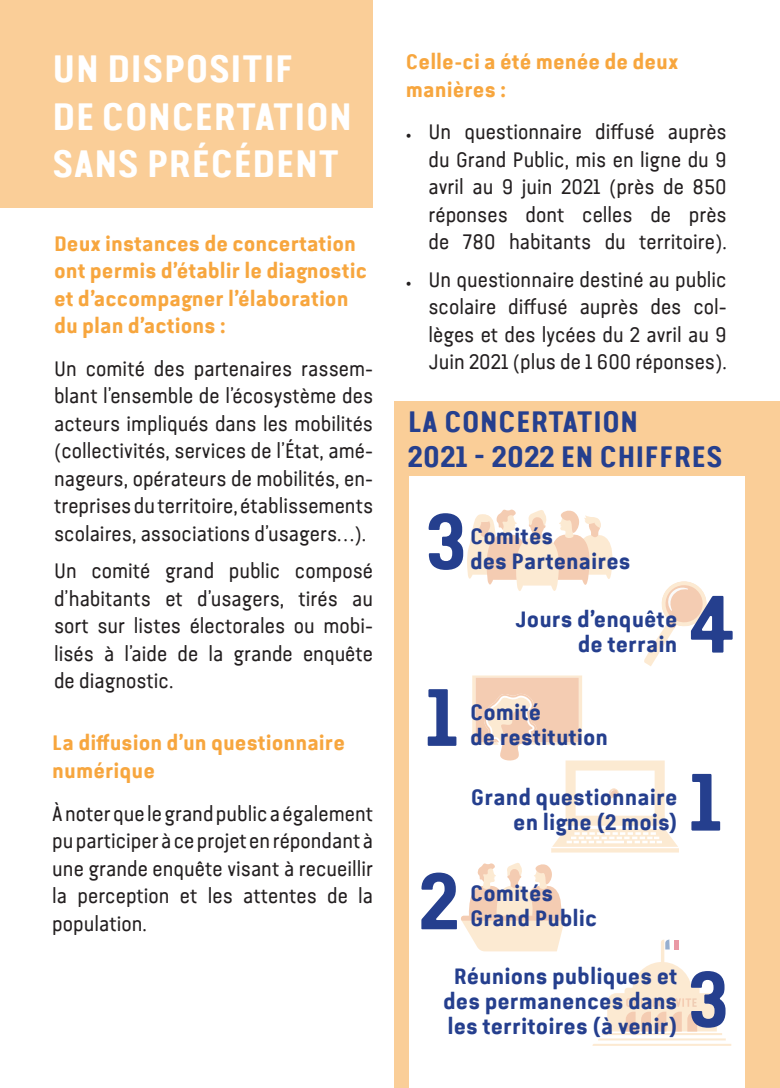
<style>
.page{position:relative;width:780px;height:1088px;background:#fff}
.page>*{position:absolute;margin:0;border:0;box-sizing:border-box;transform-origin:0 0}
.t1{font:700 38.75px/47.5px "Van Condensed Pro";color:#fff}
.t2{font:700 30px/35px "Van Condensed Pro";color:#253f8e}
.t3{font:700 22.5px/25px "Van Condensed Pro";color:#253f8e}
.t4{font:21.25px/27.5px "Van Pro Regular 3";color:#231f20;text-align:justify}
.t5{font:700 21.25px/27.5px "Van Condensed Pro";color:#f7a63e}
.s1{font-family:"Minion Pro";font-size:15px}
</style>
<div class="page">
<div style="left:0;top:0;width:372px;height:207px;background:#face98"></div>
<div style="left:392px;top:401px;width:388px;height:687px;background:#face98"></div>
<div style="left:18px;top:211px;width:375px;height:877px;background:#fff"></div>
<div style="left:409px;top:477px;width:335px;height:611px;background:#fff"></div>
<svg style="left:427px;top:689px;width:29px;height:57px"></svg>
<svg style="left:472px;top:675px;width:207px;height:177px"></svg>
<svg style="left:691px;top:774px;width:29px;height:56px"></svg>
<svg style="left:421px;top:863px;width:144px;height:88px"></svg>
<svg style="left:428px;top:509px;width:185px;height:82px"></svg>
<svg style="left:592px;top:939px;width:139px;height:107px"></svg>
<svg style="left:644px;top:581px;width:88px;height:85px"></svg>
<h1 class="t1" style="left:52px;top:42px;width:301px">UN DISPOSITIF<br>DE CONCERTATION<br>SANS PRÉCÉDENT</h1>
<p class="t5" style="left:54px;top:228px;width:314px">Deux instances de concertation ont permis d’établir le diagnostic et d’accompagner l’élaboration du plan d’actions :</p>
<p class="t4" style="left:54px;top:353px;width:320px">Un comité des partenaires rassem&shy;blant l’ensemble de l’écosystème des acteurs impliqués dans les mobilités (collectivités, services de l’État, amé&shy;nageurs, opérateurs de mobilités, en&shy;treprises du territoire, établissements scolaires, associations d’usagers…).</p>
<p class="t4" style="left:54px;top:556px;width:320px">Un comité grand public composé d’habitants et d’usagers, tirés au sort sur listes électorales ou mobi&shy;lisés à l’aide de la grande enquête de diagnostic.</p>
<p class="t5" style="left:52px;top:728px;width:294px">La diffusion d’un questionnaire numérique</p>
<p class="t4" style="left:52px;top:798px;width:322px">À noter que le grand public a également pu participer à ce projet en répondant à une grande enquête visant à recueillir la perception et les attentes de la population.</p>
<p class="t5" style="left:406px;top:46px;width:274px">Celle-ci a été menée de deux manières :</p>
<p class="t4" style="left:428px;top:117px;width:300px;text-indent:-22px"><span class="s1">•</span> Un questionnaire diffusé auprès du Grand Public, mis en ligne du 9 avril au 9 juin 2021 (près de 850 réponses dont celles de près de 780 habitants du territoire).</p>
<p class="t4" style="left:428px;top:264px;width:300px;text-indent:-22px"><span class="s1">•</span> Un questionnaire destiné au public scolaire diffusé auprès des col&shy;lèges et des lycées du 2 avril au 9<br>Juin 2021 (plus de 1 600 réponses).</p>
<h2 class="t2" style="left:407px;top:402px;width:316px">LA CONCERTATION<br>2021 - 2022 EN CHIFFRES</h2>
<p class="t3" style="left:470px;top:522px;width:162px">Comités<br>des Partenaires</p>
<p class="t3" style="left:515px;top:605px;width:164px;text-align:right">Jours d’enquête de terrain</p>
<p class="t3" style="left:470px;top:698px;width:140px">Comité<br>de restitution</p>
<p class="t3" style="left:471px;top:783px;width:208px;text-align:right">Grand questionnaire en ligne (2 mois)</p>
<p class="t3" style="left:470px;top:879px;width:129px">Comités<br>Grand Public</p>
<p class="t3" style="left:443px;top:962px;width:236px;text-align:center">Réunions publiques et des permanences dans les territoires (à venir)</p>
</div>
